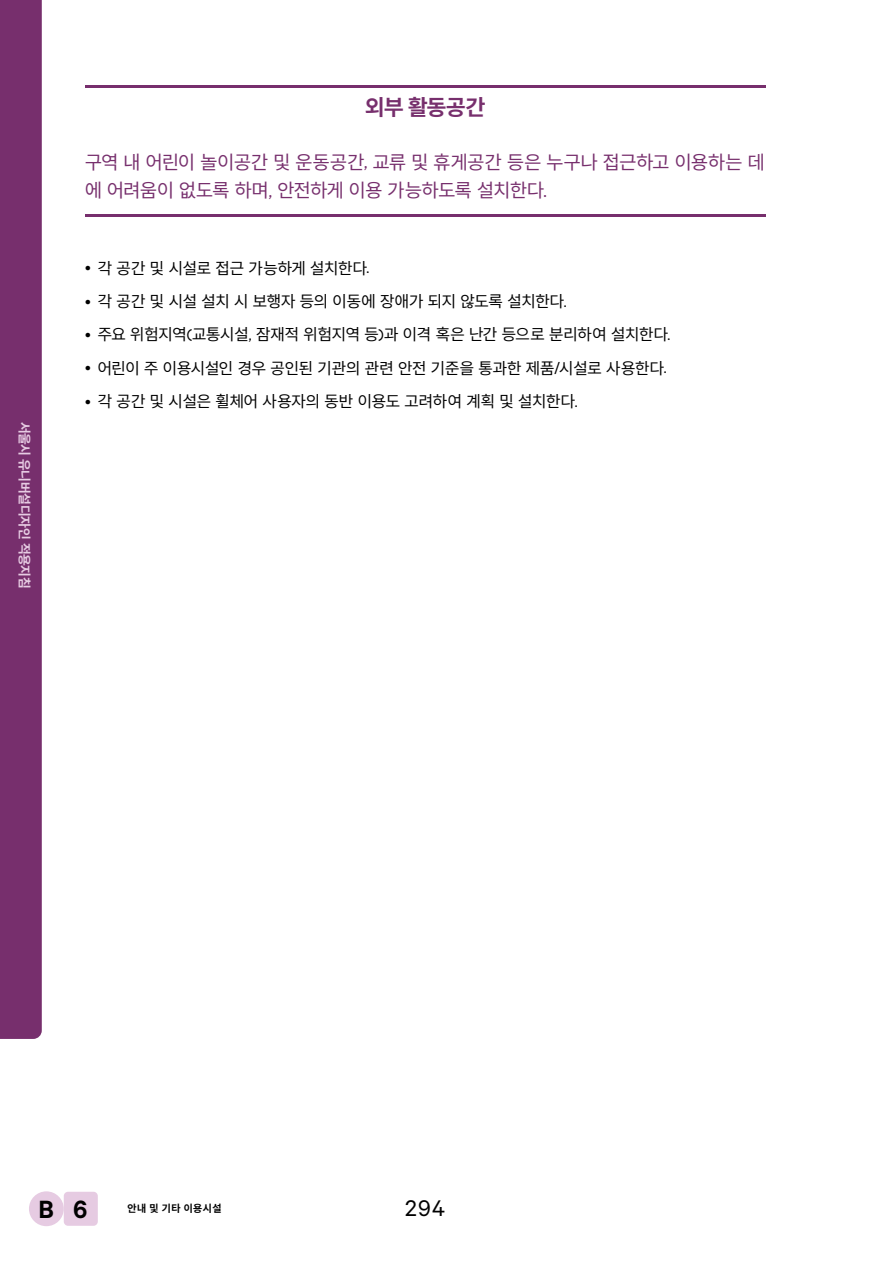
<style>
.page{position:relative;width:893px;height:1263px;background:#fff}
.page>*{position:absolute;margin:0;border:0;box-sizing:border-box;transform-origin:0 0}
.t1{font:600 28.2px "Calibre";color:#000}
.t2{font:25.5px "Calibre";color:#000}
.t3{font:700 22.5px "Pretendard";letter-spacing:-.015em;color:#772f6d}
.t4{font:19.5px/28.5px "Pretendard";color:#772f6d}
.t5{font:16.5px "Pretendard";letter-spacing:-.01em;color:#000}
.t6{font:700 13.5px "Pretendard";letter-spacing:-.015em;color:#e6cbe2}
.t7{font:700 10.5px "Pretendard";letter-spacing:.045em;color:#000}
.s1{font-family:"Calibre"}
</style>
<div class="page">
<div style="left:64px;top:1192px;width:34px;height:34px;background:#e6cbe2;border-radius:4px"></div>
<div style="left:29px;top:1191px;width:35px;height:35px;background:#e6cbe2;border-radius:50%"></div>
<div style="left:0;top:0;width:42px;height:1039px;background:#772f6d"></div>
<hr style="left:85px;top:215px;width:680px;height:2px;background:#772f6d">
<hr style="left:85px;top:85px;width:680px;height:2px;background:#772f6d">
<p class="t6" style="left:35px;top:422px;width:168px;rotate:90deg">서울시 유니버설디자인 적용지침</p>
<h3 class="t3" style="left:365px;top:91px;width:121px">외부 활동공간</h3>
<p class="t4" style="left:85px;top:147px;width:681px">구역 내 어린이 놀이공간 및 운동공간<span class="s1">,</span> 교류 및 휴게공간 등은 누구나 접근하고 이용하는 데 에 어려움이 없도록 하며<span class="s1">,</span> 안전하게 이용 가능하도록 설치한다<span class="s1">.</span></p>
<p class="t5" style="left:85px;top:256px;width:286px"><span class="s1">•</span> 각 공간 및 시설로 접근 가능하게 설치한다<span class="s1">.</span></p>
<p class="t5" style="left:85px;top:290px;width:483px"><span class="s1">•</span> 각 공간 및 시설 설치 시 보행자 등의 이동에 장애가 되지 않도록 설치한다<span class="s1">.</span></p>
<p class="t5" style="left:85px;top:323px;width:587px"><span class="s1">•</span> 주요 위험지역<span class="s1">(</span>교통시설<span class="s1">,</span> 잠재적 위험지역 등<span class="s1">)</span>과 이격 혹은 난간 등으로 분리하여 설치한다<span class="s1">.</span></p>
<p class="t5" style="left:85px;top:356px;width:583px"><span class="s1">•</span> 어린이 주 이용시설인 경우 공인된 기관의 관련 안전 기준을 통과한 제품<span class="s1">/</span>시설로 사용한다<span class="s1">.</span></p>
<p class="t5" style="left:85px;top:390px;width:494px"><span class="s1">•</span> 각 공간 및 시설은 휠체어 사용자의 동반 이용도 고려하여 계획 및 설치한다<span class="s1">.</span></p>
<h1 class="t1" style="left:38px;top:1192px;width:50px">B 6</h1>
<p class="t7" style="left:128px;top:1201px;width:95px">안내 및 기타 이용시설</p>
<h2 class="t2" style="left:405px;top:1193px;width:41px">294</h2>
</div>
